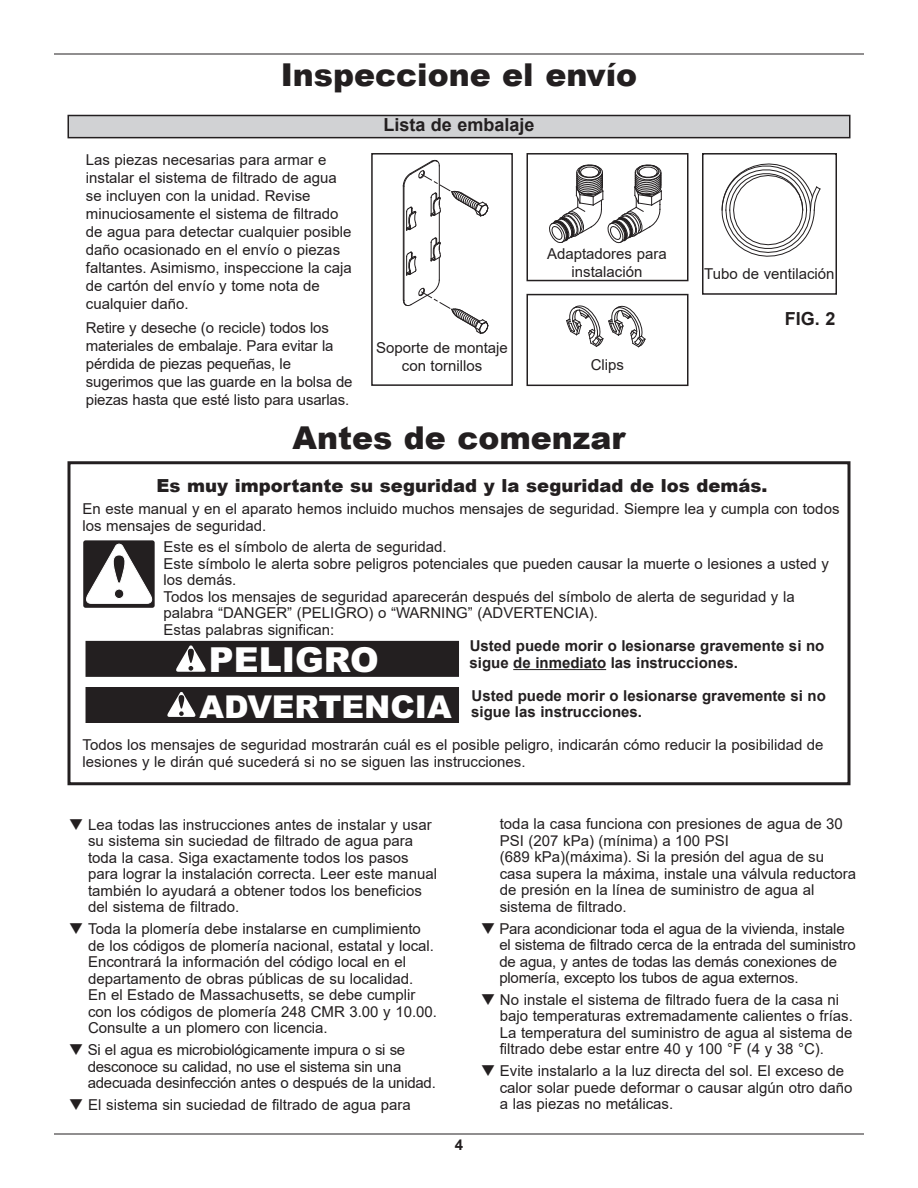
<style>
.page{position:relative;width:918px;height:1188px;background:#fff}
.page>*{position:absolute;margin:0;border:0;box-sizing:border-box;transform-origin:0 0}
.t1{font:900 34.5px "Arial";color:#fff}
.t2{font:900 31.5px "Arial";color:#231f20}
.t3{font:900 31.5px "Arial";color:#fff}
.t4{font:900 18px "Arial";color:#231f20}
.t5{font:700 18px "Arial";color:#231f20}
.t6{font:15px/16.5px "Arial";color:#231f20}
.t7{font:700 15px/16.5px "Arial";color:#231f20}
</style>
<div class="page">
<div style="left:68px;top:461px;width:782px;height:324px;border:3px solid #231f20"></div>
<hr style="left:513px;top:669px;width:93px;height:1px;background:#231f20">
<div style="left:84px;top:541px;width:70px;height:66px;background:#231f20"></div>
<div style="left:83px;top:540px;width:72px;height:68px;border:2px solid #231f20"></div>
<svg style="left:84px;top:544px;width:70px;height:60px"></svg>
<div style="left:86px;top:641px;width:373px;height:36px;background:#231f20"></div>
<svg style="left:176px;top:645px;width:30px;height:27px"></svg>
<div style="left:86px;top:687px;width:373px;height:36px;background:#231f20"></div>
<svg style="left:167px;top:692px;width:29px;height:25px"></svg>
<hr style="left:54px;top:54px;width:810px;height:1px;background:#231f20">
<hr style="left:54px;top:1134px;width:810px;height:1px;background:#231f20">
<div style="left:68px;top:116px;width:782px;height:22px;background:#d1d2d4"></div>
<div style="left:68px;top:115px;width:783px;height:23px;border:2px solid #231f20"></div>
<svg style="left:549px;top:164px;width:113px;height:80px"></svg>
<div style="left:526px;top:153px;width:162px;height:128px;border:2px solid #231f20"></div>
<svg style="left:721px;top:163px;width:100px;height:94px"></svg>
<div style="left:702px;top:153px;width:135px;height:142px;border:2px solid #231f20"></div>
<svg style="left:403px;top:160px;width:85px;height:174px"></svg>
<div style="left:371px;top:153px;width:142px;height:233px;border:2px solid #231f20"></div>
<svg style="left:566px;top:305px;width:80px;height:43px"></svg>
<div style="left:526px;top:294px;width:162px;height:92px;border:2px solid #231f20"></div>
<h2 class="t2" style="left:281px;top:51px;width:358px">Inspeccione el envío</h2>
<p class="t6" style="left:86px;top:151px;width:267px;line-height:18px">Las piezas necesarias para armar e instalar el sistema de filtrado de agua se incluyen con la unidad. Revise minuciosamente el sistema de filtrado de agua para detectar cualquier posible daño ocasionado en el envío o piezas faltantes. Asimismo, inspeccione la caja de cartón del envío y tome nota de cualquier daño.</p>
<p class="t6" style="left:86px;top:319px;width:268px;line-height:18px">Retire y deseche (o recicle) todos los materiales de embalaje. Para evitar la pérdida de piezas pequeñas, le sugerimos que las guarde en la bolsa de piezas hasta que esté listo para usarlas.</p>
<p class="t5" style="left:383px;top:115px;width:153px">Lista de embalaje</p>
<p class="t6" style="left:376px;top:339px;width:133px;line-height:18px;text-align:center">Soporte de montaje con tornillos</p>
<p class="t6" style="left:547px;top:245px;width:121px;line-height:18px;text-align:center">Adaptadores para instalación</p>
<p class="t6" style="left:591px;top:357px;width:35px">Clips</p>
<p class="t6" style="left:704px;top:266px;width:132px">Tubo de ventilación</p>
<p class="t5" style="left:785px;top:309px;width:52px">FIG. 2</p>
<h2 class="t2" style="left:293px;top:414px;width:334px">Antes de comenzar</h2>
<p class="t4" style="left:157px;top:472px;width:612px">Es muy importante su seguridad y la seguridad de los demás.</p>
<p class="t6" style="left:82px;top:501px;width:759px">En este manual y en el aparato hemos incluido muchos mensajes de seguridad. Siempre lea y cumpla con todos los mensajes de seguridad.</p>
<p class="t6" style="left:163px;top:539px;width:667px">Este es el símbolo de alerta de seguridad.<br>Este símbolo le alerta sobre peligros potenciales que pueden causar la muerte o lesiones a usted y los demás.<br>Todos los mensajes de seguridad aparecerán después del símbolo de alerta de seguridad y la palabra “DANGER” (PELIGRO) o “WARNING” (ADVERTENCIA).<br>Estas palabras significan:</p>
<p class="t7" style="left:469px;top:638px;width:356px">Usted puede morir o lesionarse gravemente si no sigue de inmediato las instrucciones.</p>
<p class="t7" style="left:471px;top:687px;width:356px">Usted puede morir o lesionarse gravemente si no sigue las instrucciones.</p>
<p class="t6" style="left:82px;top:737px;width:743px">Todos los mensajes de seguridad mostrarán cuál es el posible peligro, indicarán cómo reducir la posibilidad de lesiones y le dirán qué sucederá si no se siguen las instrucciones.</p>
<h1 class="t1" style="left:209px;top:639px;width:171px">PELIGRO</h1>
<h2 class="t3" style="left:200px;top:688px;width:254px">ADVERTENCIA</h2>
<p class="t6" style="left:88px;top:816px;width:350px;text-indent:-19px">❑ Lea todas las instrucciones antes de instalar y usar su sistema sin suciedad de filtrado de agua para toda la casa. Siga exactamente todos los pasos para lograr la instalación correcta. Leer este manual también lo ayudará a obtener todos los beneficios del sistema de filtrado.</p>
<p class="t6" style="left:88px;top:921px;width:350px;text-indent:-19px">❑ Toda la plomería debe instalarse en cumplimiento de los códigos de plomería nacional, estatal y local.<br>Encontrará la información del código local en el departamento de obras públicas de su localidad.<br>En el Estado de Massachusetts, se debe cumplir con los códigos de plomería 248 CMR 3.00 y 10.00.<br>Consulte a un plomero con licencia.</p>
<p class="t6" style="left:88px;top:1042px;width:350px;text-indent:-19px">❑ Si el agua es microbiológicamente impura o si se desconoce su calidad, no use el sistema sin una adecuada desinfección antes o después de la unidad.</p>
<p class="t6" style="left:69px;top:1097px;width:343px">❑ El sistema sin suciedad de filtrado de agua para</p>
<p class="t7" style="left:455px;top:1137px;width:10px">4</p>
<p class="t6" style="left:500px;top:816px;width:358px">toda la casa funciona con presiones de agua de 30<br>PSI (207 kPa) (mínima) a 100 PSI<br>(689 kPa)(máxima). Si la presión del agua de su casa supera la máxima, instale una válvula reductora de presión en la línea de suministro de agua al sistema de filtrado.</p>
<p class="t6" style="left:499px;top:920px;width:358px;text-indent:-19px">❑ Para acondicionar toda el agua de la vivienda, instale el sistema de filtrado cerca de la entrada del suministro de agua, y antes de todas las demás conexiones de plomería, excepto los tubos de agua externos.</p>
<p class="t6" style="left:500px;top:992px;width:355px;text-indent:-19px">❑ No instale el sistema de filtrado fuera de la casa ni bajo temperaturas extremadamente calientes o frías.<br>La temperatura del suministro de agua al sistema de filtrado debe estar entre 40 y 100 °F (4 y 38 °C).</p>
<p class="t6" style="left:500px;top:1063px;width:354px;text-indent:-19px">❑ Evite instalarlo a la luz directa del sol. El exceso de calor solar puede deformar o causar algún otro daño a las piezas no metálicas.</p>
</div>
